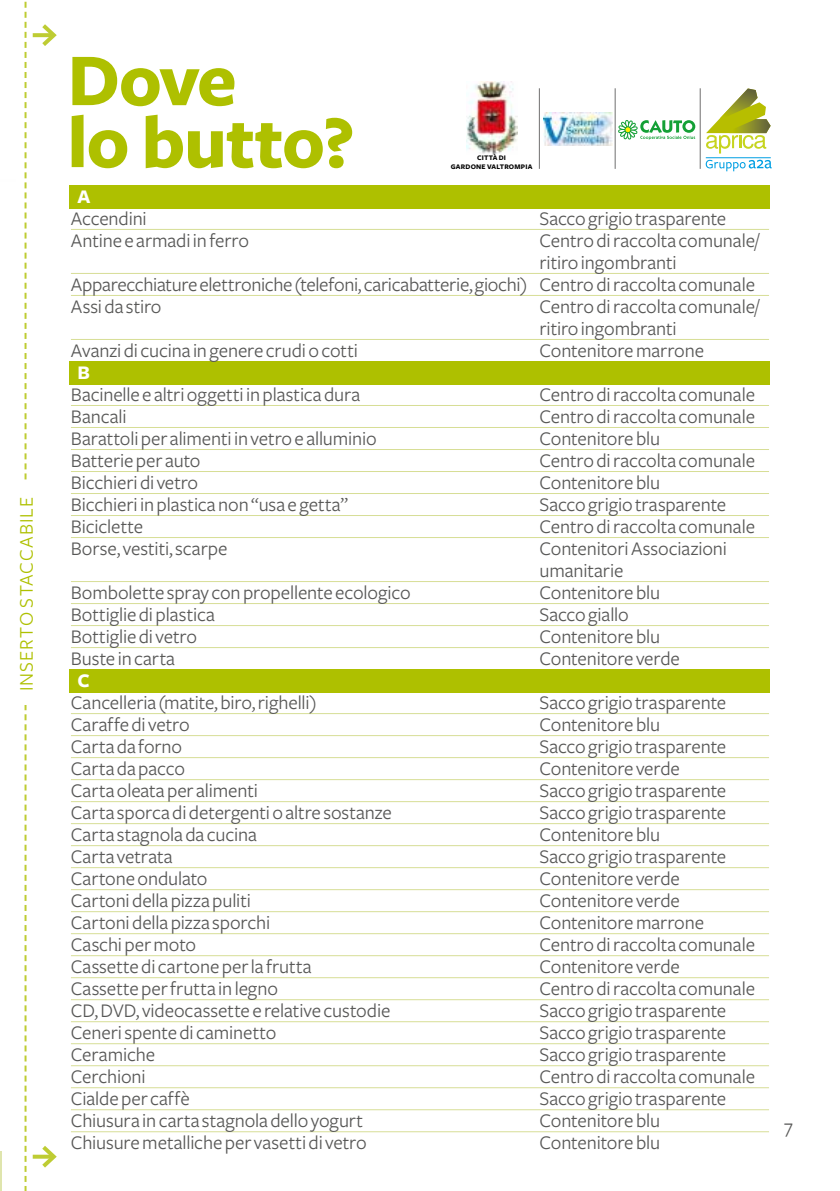
<style>
.page{position:relative;width:840px;height:1191px;background:#fff}
.page>*{position:absolute;margin:0;border:0;box-sizing:border-box;transform-origin:0 0}
.t1{font:700 77px/62px "Freight Sans";letter-spacing:-.015em;color:#aec000}
.t2{font:20px/22px "Freight Sans";letter-spacing:-.005em;color:#575756}
.t3{font:20px "Freight Sans";letter-spacing:.055em;color:#aec000}
.t4{font:700 20px "Freight Sans";color:#fff}
.t5{font:700 7.2px/8.2px "Freight Sans";letter-spacing:.025em;color:#000;text-align:center}
</style>
<div class="page">
<div style="left:0;top:0;width:839px;height:188px;background:#b3b2b2;opacity:.55"></div>
<div style="left:0;top:0;width:839px;height:179px;background:#fff"></div>
<svg style="left:25px;top:1px;width:2px;height:1190px"></svg>
<div style="left:18px;top:483px;width:20px;height:221px;background:#fff"></div>
<svg style="left:33px;top:33px;width:5px;height:4px"></svg>
<svg style="left:38px;top:24px;width:19px;height:22px"></svg>
<svg style="left:33px;top:1154px;width:5px;height:4px"></svg>
<svg style="left:38px;top:1146px;width:19px;height:22px"></svg>
<div style="left:69px;top:186px;width:701px;height:23px;background:#aec000"></div>
<div style="left:69px;top:361px;width:701px;height:24px;background:#aec000"></div>
<div style="left:69px;top:669px;width:701px;height:23px;background:#aec000"></div>
<hr style="left:71px;top:229px;width:697px;height:1px;background:#d7de96">
<hr style="left:71px;top:273px;width:697px;height:1px;background:#d7de96">
<hr style="left:71px;top:295px;width:697px;height:1px;background:#d7de96">
<hr style="left:71px;top:339px;width:697px;height:1px;background:#d7de96">
<hr style="left:71px;top:405px;width:697px;height:1px;background:#d7de96">
<hr style="left:71px;top:427px;width:697px;height:1px;background:#d7de96">
<hr style="left:71px;top:449px;width:697px;height:1px;background:#d7de96">
<hr style="left:71px;top:471px;width:697px;height:1px;background:#d7de96">
<hr style="left:71px;top:493px;width:697px;height:1px;background:#d7de96">
<hr style="left:71px;top:515px;width:697px;height:1px;background:#d7de96">
<hr style="left:71px;top:537px;width:697px;height:1px;background:#d7de96">
<hr style="left:71px;top:581px;width:697px;height:1px;background:#d7de96">
<hr style="left:71px;top:603px;width:697px;height:1px;background:#d7de96">
<hr style="left:71px;top:625px;width:697px;height:1px;background:#d7de96">
<hr style="left:71px;top:647px;width:697px;height:1px;background:#d7de96">
<hr style="left:71px;top:713px;width:697px;height:1px;background:#d7de96">
<hr style="left:71px;top:735px;width:697px;height:1px;background:#d7de96">
<hr style="left:71px;top:757px;width:697px;height:1px;background:#d7de96">
<hr style="left:71px;top:779px;width:697px;height:1px;background:#d7de96">
<hr style="left:71px;top:801px;width:697px;height:1px;background:#d7de96">
<hr style="left:71px;top:823px;width:697px;height:1px;background:#d7de96">
<hr style="left:71px;top:845px;width:697px;height:1px;background:#d7de96">
<hr style="left:71px;top:867px;width:697px;height:1px;background:#d7de96">
<hr style="left:71px;top:889px;width:697px;height:1px;background:#d7de96">
<hr style="left:71px;top:911px;width:697px;height:1px;background:#d7de96">
<hr style="left:71px;top:933px;width:697px;height:1px;background:#d7de96">
<hr style="left:71px;top:955px;width:697px;height:1px;background:#d7de96">
<hr style="left:71px;top:977px;width:697px;height:1px;background:#d7de96">
<hr style="left:71px;top:999px;width:697px;height:1px;background:#d7de96">
<hr style="left:71px;top:1021px;width:697px;height:1px;background:#d7de96">
<hr style="left:71px;top:1043px;width:697px;height:1px;background:#d7de96">
<hr style="left:71px;top:1065px;width:697px;height:1px;background:#d7de96">
<hr style="left:71px;top:1087px;width:697px;height:1px;background:#d7de96">
<hr style="left:71px;top:1109px;width:697px;height:1px;background:#d7de96">
<hr style="left:71px;top:1131px;width:697px;height:1px;background:#d7de96">
<hr style="left:0;top:1151px;width:2px;height:40px;background:#dfe5ad">
<hr style="left:699px;top:88px;width:1px;height:81px;background:#706f6f">
<hr style="left:614px;top:88px;width:1px;height:81px;background:#706f6f">
<hr style="left:538px;top:88px;width:1px;height:81px;background:#706f6f">
<img style="left:466px;top:82px;width:50px;height:72px">
<svg style="left:705px;top:160px;width:66px;height:11px"></svg>
<svg style="left:706px;top:88px;width:64px;height:65px"></svg>
<hr style="left:705px;top:157px;width:65px;height:1px;background:#009fe3">
<svg style="left:618px;top:120px;width:77px;height:20px"></svg>
<img style="left:543px;top:112px;width:69px;height:33px">
<p class="t3" style="left:15px;top:691px;width:196px;rotate:-90deg">INSERTO STACCABILE</p>
<h1 class="t1" style="left:67px;top:52px;width:289px">Dove<br>lo butto?</h1>
<p class="t4" style="left:77px;top:186px;width:14px">A</p>
<p class="t2" style="left:71px;top:208px;width:77px">Accendini</p>
<p class="t2" style="left:539px;top:208px;width:188px">Sacco grigio trasparente</p>
<p class="t2" style="left:71px;top:230px;width:179px">Antine e armadi in ferro</p>
<p class="t2" style="left:539px;top:230px;width:221px">Centro di raccolta comunale/</p>
<p class="t2" style="left:539px;top:252px;width:139px">ritiro ingombranti</p>
<p class="t2" style="left:71px;top:274px;width:685px">Apparecchiature elettroniche (telefoni, caricabatterie, giochi) Centro di raccolta comunale</p>
<p class="t2" style="left:71px;top:296px;width:92px">Assi da stiro</p>
<p class="t2" style="left:539px;top:296px;width:221px">Centro di raccolta comunale/ ritiro ingombranti</p>
<p class="t2" style="left:71px;top:340px;width:288px">Avanzi di cucina in genere crudi o cotti</p>
<p class="t2" style="left:539px;top:340px;width:166px">Contenitore marrone</p>
<p class="t4" style="left:77px;top:362px;width:14px">B</p>
<p class="t2" style="left:71px;top:384px;width:291px">Bacinelle e altri oggetti in plastica dura</p>
<p class="t2" style="left:539px;top:384px;width:217px">Centro di raccolta comunale</p>
<p class="t2" style="left:71px;top:406px;width:57px">Bancali</p>
<p class="t2" style="left:539px;top:406px;width:217px">Centro di raccolta comunale</p>
<p class="t2" style="left:71px;top:428px;width:307px">Barattoli per alimenti in vetro e alluminio</p>
<p class="t2" style="left:539px;top:428px;width:122px">Contenitore blu</p>
<p class="t2" style="left:71px;top:450px;width:131px">Batterie per auto</p>
<p class="t2" style="left:539px;top:450px;width:217px">Centro di raccolta comunale</p>
<p class="t2" style="left:71px;top:472px;width:129px">Bicchieri di vetro</p>
<p class="t2" style="left:539px;top:472px;width:122px">Contenitore blu</p>
<p class="t2" style="left:71px;top:494px;width:278px">Bicchieri in plastica non “usa e getta”</p>
<p class="t2" style="left:539px;top:494px;width:188px">Sacco grigio trasparente</p>
<p class="t2" style="left:71px;top:516px;width:74px">Biciclette</p>
<p class="t2" style="left:539px;top:516px;width:217px">Centro di raccolta comunale</p>
<p class="t2" style="left:71px;top:538px;width:158px">Borse, vestiti, scarpe</p>
<p class="t2" style="left:539px;top:538px;width:189px">Contenitori Associazioni umanitarie</p>
<p class="t2" style="left:71px;top:582px;width:341px">Bombolette spray con propellente ecologico</p>
<p class="t2" style="left:539px;top:582px;width:122px">Contenitore blu</p>
<p class="t2" style="left:71px;top:604px;width:145px">Bottiglie di plastica</p>
<p class="t2" style="left:539px;top:604px;width:91px">Sacco giallo</p>
<p class="t2" style="left:71px;top:626px;width:128px">Bottiglie di vetro</p>
<p class="t2" style="left:539px;top:626px;width:122px">Contenitore blu</p>
<p class="t2" style="left:71px;top:648px;width:106px">Buste in carta</p>
<p class="t2" style="left:539px;top:648px;width:142px">Contenitore verde</p>
<p class="t4" style="left:77px;top:670px;width:14px">C</p>
<p class="t2" style="left:71px;top:692px;width:247px">Cancelleria (matite, biro, righelli)</p>
<p class="t2" style="left:539px;top:692px;width:188px">Sacco grigio trasparente</p>
<p class="t2" style="left:71px;top:714px;width:120px">Caraffe di vetro</p>
<p class="t2" style="left:539px;top:714px;width:122px">Contenitore blu</p>
<p class="t2" style="left:71px;top:736px;width:113px">Carta da forno</p>
<p class="t2" style="left:539px;top:736px;width:188px">Sacco grigio trasparente</p>
<p class="t2" style="left:71px;top:758px;width:115px">Carta da pacco</p>
<p class="t2" style="left:539px;top:758px;width:142px">Contenitore verde</p>
<p class="t2" style="left:71px;top:780px;width:188px">Carta oleata per alimenti</p>
<p class="t2" style="left:539px;top:780px;width:188px">Sacco grigio trasparente</p>
<p class="t2" style="left:71px;top:802px;width:322px">Carta sporca di detergenti o altre sostanze</p>
<p class="t2" style="left:539px;top:802px;width:188px">Sacco grigio trasparente</p>
<p class="t2" style="left:71px;top:824px;width:187px">Carta stagnola da cucina</p>
<p class="t2" style="left:539px;top:824px;width:122px">Contenitore blu</p>
<p class="t2" style="left:71px;top:846px;width:103px">Carta vetrata</p>
<p class="t2" style="left:539px;top:846px;width:188px">Sacco grigio trasparente</p>
<p class="t2" style="left:71px;top:868px;width:138px">Cartone ondulato</p>
<p class="t2" style="left:539px;top:868px;width:142px">Contenitore verde</p>
<p class="t2" style="left:71px;top:890px;width:181px">Cartoni della pizza puliti</p>
<p class="t2" style="left:539px;top:890px;width:142px">Contenitore verde</p>
<p class="t2" style="left:71px;top:912px;width:201px">Cartoni della pizza sporchi</p>
<p class="t2" style="left:539px;top:912px;width:166px">Contenitore marrone</p>
<p class="t2" style="left:71px;top:934px;width:127px">Caschi per moto</p>
<p class="t2" style="left:539px;top:934px;width:217px">Centro di raccolta comunale</p>
<p class="t2" style="left:71px;top:956px;width:242px">Cassette di cartone per la frutta</p>
<p class="t2" style="left:539px;top:956px;width:142px">Contenitore verde</p>
<p class="t2" style="left:71px;top:978px;width:208px">Cassette per frutta in legno</p>
<p class="t2" style="left:539px;top:978px;width:217px">Centro di raccolta comunale</p>
<p class="t2" style="left:71px;top:1000px;width:321px">CD, DVD, videocassette e relative custodie</p>
<p class="t2" style="left:539px;top:1000px;width:188px">Sacco grigio trasparente</p>
<p class="t2" style="left:71px;top:1022px;width:207px">Ceneri spente di caminetto</p>
<p class="t2" style="left:539px;top:1022px;width:188px">Sacco grigio trasparente</p>
<p class="t2" style="left:71px;top:1044px;width:86px">Ceramiche</p>
<p class="t2" style="left:539px;top:1044px;width:188px">Sacco grigio trasparente</p>
<p class="t2" style="left:71px;top:1066px;width:76px">Cerchioni</p>
<p class="t2" style="left:539px;top:1066px;width:217px">Centro di raccolta comunale</p>
<p class="t2" style="left:71px;top:1088px;width:120px">Cialde per caffè</p>
<p class="t2" style="left:539px;top:1088px;width:188px">Sacco grigio trasparente</p>
<p class="t2" style="left:71px;top:1110px;width:293px">Chiusura in carta stagnola dello yogurt</p>
<p class="t2" style="left:539px;top:1110px;width:122px">Contenitore blu</p>
<p class="t2" style="left:71px;top:1132px;width:297px">Chiusure metalliche per vasetti di vetro</p>
<p class="t2" style="left:539px;top:1132px;width:122px">Contenitore blu</p>
<p class="t5" style="left:450px;top:154px;width:83px">CITTÀ DI<br>GARDONE VALTROMPIA</p>
<p class="t2" style="left:783px;top:1116px;width:10px">7</p>
</div>
